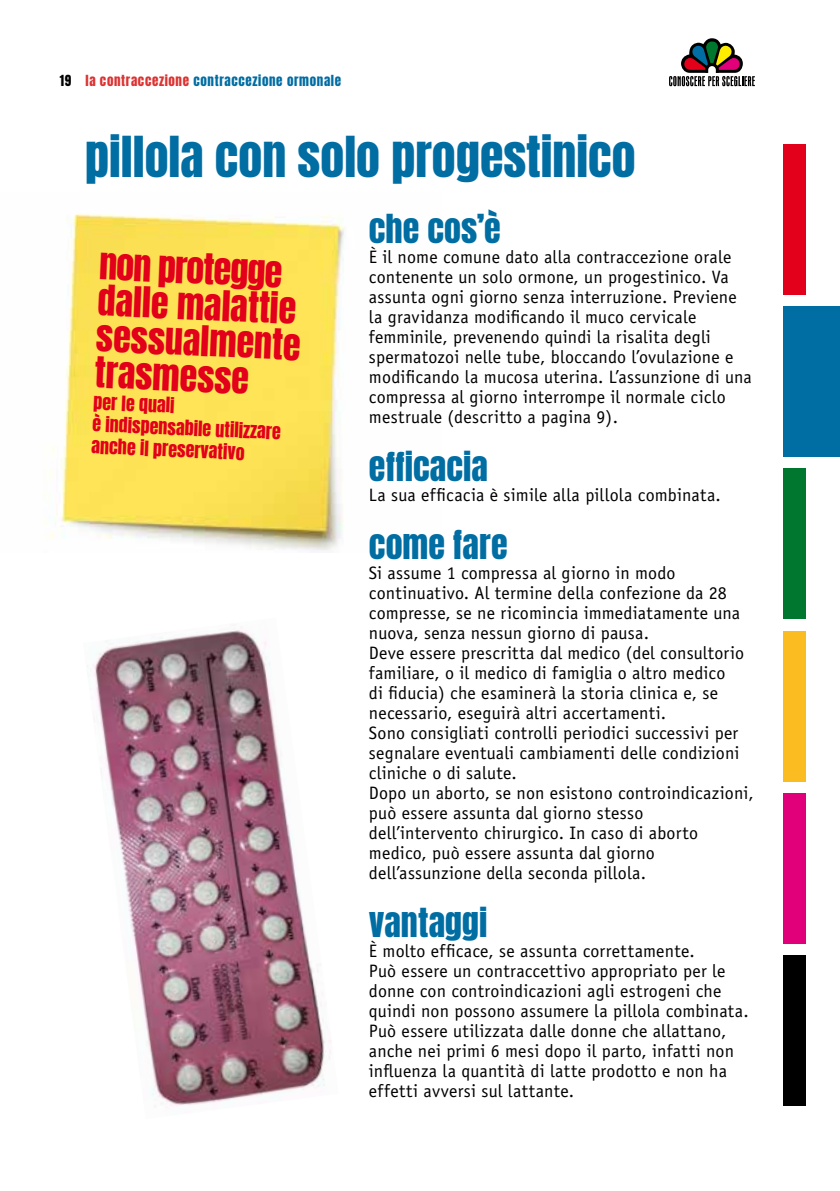
<style>
.page{position:relative;width:840px;height:1191px;background:#fff}
.page>*{position:absolute;margin:0;border:0;box-sizing:border-box;transform-origin:0 0}
.t1{font:48px "Anton";color:#006da3}
.t2{font:36px/36px "Anton";color:#e2001a}
.t3{font:34px "Anton";color:#006da3}
.t4{font:18px/20px "Officina Sans";letter-spacing:.01em;color:#000}
.t5{font:18px/21.8px "Anton";color:#e2001a}
.t6{font:13px "Anton";letter-spacing:.05em;color:#006da3}
.s1{color:#000}
.s2{color:#dc3332}
</style>
<div class="page">
<svg style="left:669px;top:38px;width:85px;height:48px"></svg>
<div style="left:782px;top:306px;width:57px;height:150px;background:#006da3"></div>
<div style="left:782px;top:144px;width:23px;height:150px;background:#e2001a"></div>
<div style="left:782px;top:468px;width:23px;height:151px;background:#00772f"></div>
<div style="left:782px;top:630px;width:23px;height:151px;background:#fabc20"></div>
<div style="left:782px;top:793px;width:23px;height:150px;background:#e2007a"></div>
<div style="left:782px;top:955px;width:23px;height:151px;background:#000"></div>
<img style="left:44px;top:213px;width:301px;height:338px">
<img style="left:87px;top:630px;width:245px;height:478px">
<p class="t6" style="left:60px;top:74px;width:283px"><span class="s1">19</span> <span class="s2">la contraccezione</span> contraccezione ormonale</p>
<h1 class="t1" style="left:85px;top:132px;width:552px">pillola con solo progestinico</h1>
<h3 class="t3" style="left:369px;top:211px;width:133px">che cos’è</h3>
<p class="t4" style="left:369px;top:247px;width:384px">È il nome comune dato alla contraccezione orale contenente un solo ormone, un progestinico. Va assunta ogni giorno senza interruzione. Previene la gravidanza modificando il muco cervicale femminile, prevenendo quindi la risalita degli spermatozoi nelle tube, bloccando l’ovulazione e modificando la mucosa uterina. L’assunzione di una compressa al giorno interrompe il normale ciclo mestruale (descritto a pagina 9).</p>
<h3 class="t3" style="left:369px;top:449px;width:120px">efficacia</h3>
<p class="t4" style="left:369px;top:485px;width:353px">La sua efficacia è simile alla pillola combinata.</p>
<h3 class="t3" style="left:369px;top:527px;width:140px">come fare</h3>
<p class="t4" style="left:369px;top:563px;width:386px">Si assume 1 compressa al giorno in modo continuativo. Al termine della confezione da 28 compresse, se ne ricomincia immediatamente una nuova, senza nessun giorno di pausa.<br>Deve essere prescritta dal medico (del consultorio familiare, o il medico di famiglia o altro medico<br>di fiducia) che esaminerà la storia clinica e, se necessario, eseguirà altri accertamenti.<br>Sono consigliati controlli periodici successivi per segnalare eventuali cambiamenti delle condizioni cliniche o di salute.<br>Dopo un aborto, se non esistono controindicazioni, può essere assunta dal giorno stesso dell’intervento chirurgico. In caso di aborto medico, può essere assunta dal giorno dell’assunzione della seconda pillola.</p>
<h3 class="t3" style="left:369px;top:905px;width:120px">vantaggi</h3>
<p class="t4" style="left:369px;top:941px;width:381px">È molto efficace, se assunta correttamente.<br>Può essere un contraccettivo appropriato per le donne con controindicazioni agli estrogeni che quindi non possono assumere la pillola combinata.<br>Può essere utilizzata dalle donne che allattano, anche nei primi 6 mesi dopo il parto, infatti non influenza la quantità di latte prodotto e non ha effetti avversi sul lattante.</p>
<h2 class="t2" style="left:99px;top:250px;width:206px;rotate:2deg">non protegge dalle malattie sessualmente trasmesse</h2>
<p class="t5" style="left:94px;top:392px;width:190px;rotate:3deg">per le quali<br>è indispensabile utilizzare anche il preservativo</p>
</div>
